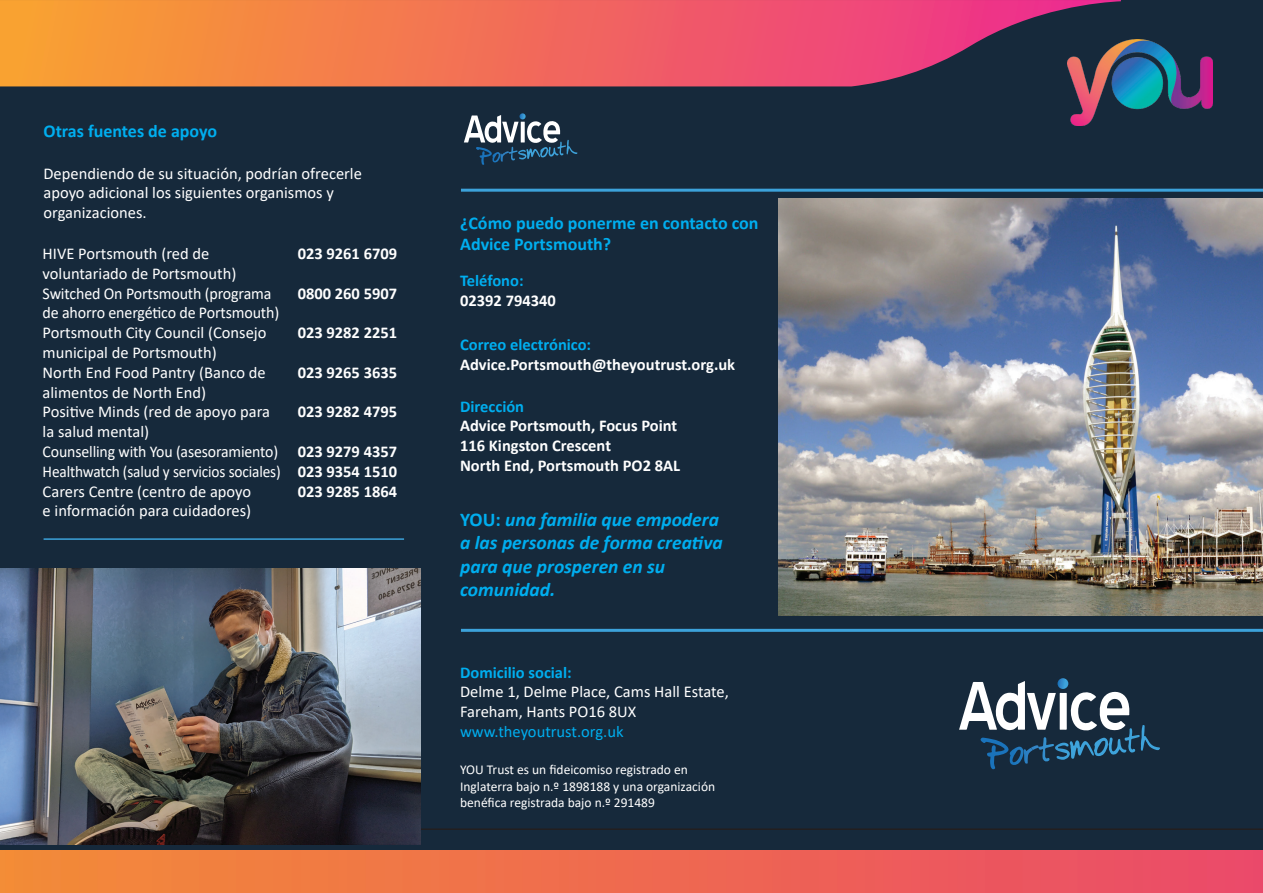
<style>
.page{position:relative;width:1263px;height:893px;background:#fff}
.page>*{position:absolute;margin:0;border:0;box-sizing:border-box;transform-origin:0 0}
.t1{font:italic 700 19.5px/23.4px "Calibri";color:#00aeef}
.t2{font:700 18px/21.6px "Calibri";color:#00aeef}
.t3{font:16.5px/19.8px "Calibri";color:#fff}
.t4{font:700 16.5px/19.8px "Calibri";color:#fff}
.t5{font:16.5px/19.8px "Calibri";color:#00aeef}
.t6{font:16.5px "Calibri";color:#fff;scale:.93 1}
.t7{font:16.5px "Calibri";color:#fff;scale:.96 1}
.t8{font:13.5px/16.2px "Calibri";color:#fff}
.s1{color:#00aeef}
.s2{font-style:normal}
.s3{font-weight:700;color:#00aeef}
.s4{color:#fff}
</style>
<div class="page">
<div style="left:0;top:0;width:1263px;height:850px;background:#16293b"></div>
<hr style="left:0;top:828px;width:1263px;height:2px;background:#231f20">
<img style="left:778px;top:199px;width:485px;height:416px">
<svg style="left:959px;top:678px;width:201px;height:91px"></svg>
<img style="left:1067px;top:39px;width:146px;height:86px">
<img style="left:0;top:850px;width:1263px;height:43px">
<svg style="left:0;top:0;width:1121px;height:86px;background:#d96655"></svg>
<img style="left:0;top:569px;width:421px;height:275px">
<svg style="left:464px;top:113px;width:113px;height:52px;background:#43586a"></svg>
<hr style="left:44px;top:538px;width:360px;height:2px;background:#3ca2da">
<hr style="left:461px;top:629px;width:802px;height:3px;background:#3ca2da">
<hr style="left:461px;top:189px;width:802px;height:3px;background:#3ca2da">
<p class="t2" style="left:43px;top:120px;width:175px">Otras fuentes de apoyo</p>
<p class="t3" style="left:43px;top:163px;width:320px">Dependiendo de su situación, podrían ofrecerle apoyo adicional los siguientes organismos y organizaciones.</p>
<p class="t3" style="left:43px;top:243px;width:195px">HIVE Portsmouth (red de voluntariado de Portsmouth(</p>
<p class="t3" style="left:43px;top:283px;width:238px">Switched On Portsmouth (programa de ahorro energético de Portsmouth(</p>
<p class="t3" style="left:43px;top:322px;width:225px">Portsmouth City Council (Consejo municipal de Portsmouth(</p>
<p class="t3" style="left:43px;top:362px;width:225px">North End Food Pantry (Banco de alimentos de North End(</p>
<p class="t3" style="left:43px;top:402px;width:229px">Positive Minds (red de apoyo para la salud mental(</p>
<p class="t7" style="left:43px;top:440px;width:247px">Counselling with You (asesoramiento(</p>
<p class="t6" style="left:43px;top:460px;width:257px">Healthwatch (salud y servicios sociales(</p>
<p class="t3" style="left:43px;top:481px;width:210px">Carers Centre (centro de apoyo e información para cuidadores(</p>
<p class="t4" style="left:298px;top:243px;width:101px">023 9261 6709</p>
<p class="t4" style="left:298px;top:283px;width:101px">0800 260 5907</p>
<p class="t4" style="left:298px;top:323px;width:101px">023 9282 2251</p>
<p class="t4" style="left:298px;top:362px;width:101px">023 9265 3635</p>
<p class="t4" style="left:298px;top:402px;width:101px">023 9282 4795</p>
<p class="t4" style="left:298px;top:441px;width:101px">023 9279 4357</p>
<p class="t4" style="left:298px;top:461px;width:101px">023 9354 1510</p>
<p class="t4" style="left:298px;top:481px;width:101px">023 9285 1864</p>
<p class="t2" style="left:460px;top:212px;width:300px">¿Cómo puedo ponerme en contacto con<br>Advice Portsmouth?</p>
<p class="t4" style="left:460px;top:271px;width:97px"><span class="s1">Teléfono:<br></span>02392 794340</p>
<p class="t4" style="left:460px;top:334px;width:277px"><span class="s1">Correo electrónico:<br></span>Advice.Portsmouth@theyoutrust.org.uk</p>
<p class="t4" style="left:460px;top:396px;width:219px"><span class="s1">Dirección<br></span>Advice Portsmouth, Focus Point</p>
<p class="t4" style="left:460px;top:436px;width:152px">116 Kingston Crescent</p>
<p class="t4" style="left:460px;top:455px;width:222px">North End, Portsmouth PO 82 AL</p>
<p class="t1" style="left:460px;top:507px;width:264px"><span class="s2">YOU:</span> una familia que empodera a las personas de forma creativa para que prosperen en su comunidad.</p>
<p class="t3" style="left:460px;top:662px;width:270px"><span class="s3">Domicilio social:<br></span>Delme 1, Delme Place, Cams Hall Estate,</p>
<p class="t5" style="left:460px;top:701px;width:178px"><span class="s4">Fareham, Hants PO16 8UX </span>www.theyoutrust.org.uk</p>
<p class="t8" style="left:460px;top:761px;width:257px">YOU Trust es un fideicomiso registrado en<br>Inglaterra bajo º.n 1898188 y una organización benéfica registrada bajo º.n 291489</p>
</div>
